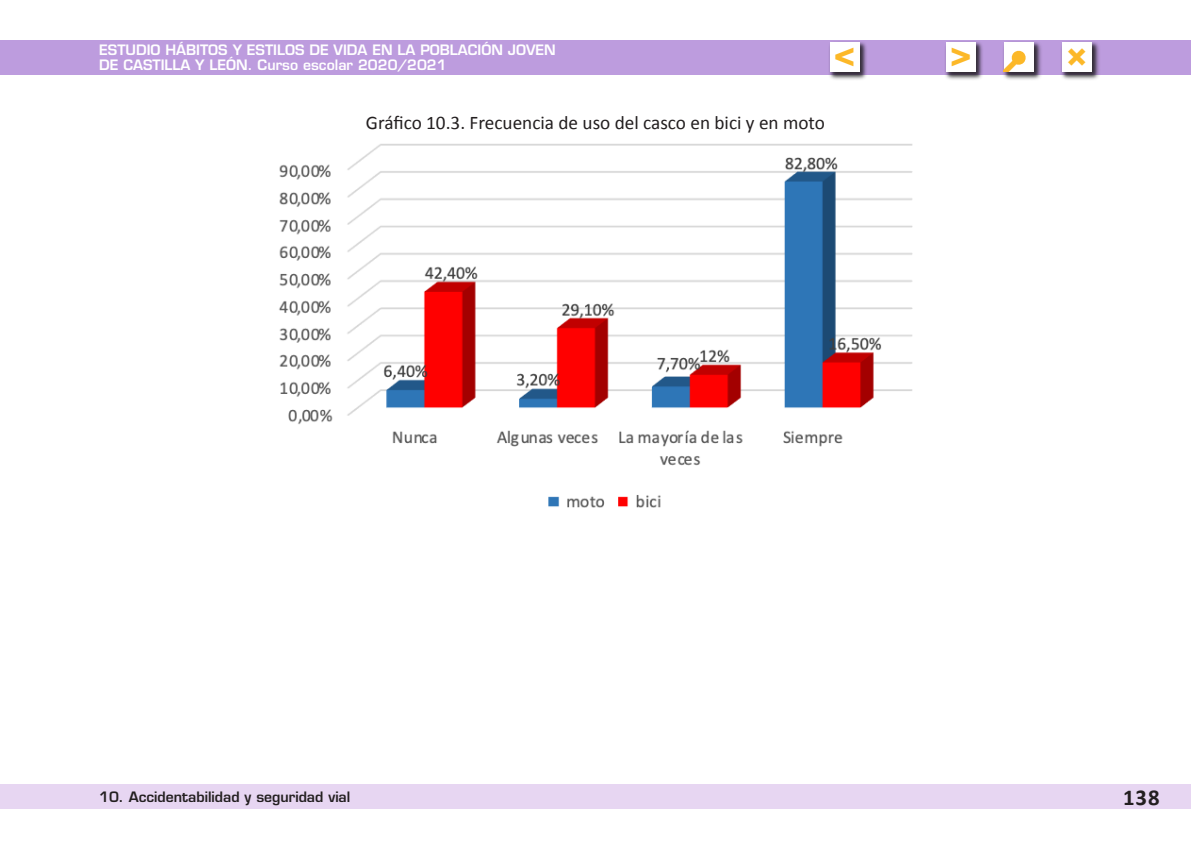
<style>
.page{position:relative;width:1191px;height:844px;background:#fff}
.page>*{position:absolute;margin:0;border:0;box-sizing:border-box;transform-origin:0 0}
.t1{font:35.7px "Eurostile LT Std Bold Ex 2";color:#fcb828}
.t2{font:700 22.75px "Calibri";color:#231f20}
.TituloGrafico{font:19.25px "Calibri";color:#231f20}
.t3{font:600 14px/15.4px "Eurostile LT Std";color:#fff}
.t4{font:600 14px "Eurostile LT Std";color:#231f20}
.s1{font-size:30.97px;color:#13bab3}
</style>
<div class="page">
<div style="left:0;top:784px;width:1191px;height:25px;background:#e7d6f2"></div>
<div style="left:0;top:40px;width:1191px;height:34px;background:#bd9cde"></div>
<div style="left:827px;top:40px;width:41px;height:41px;background:#231f20;opacity:.75"></div>
<div style="left:829px;top:42px;width:30px;height:30px;background:#fff"></div>
<div style="left:944px;top:40px;width:40px;height:41px;background:#231f20;opacity:.75"></div>
<div style="left:945px;top:42px;width:30px;height:30px;background:#fff"></div>
<div style="left:1060px;top:40px;width:40px;height:41px;background:#231f20;opacity:.75"></div>
<div style="left:1062px;top:42px;width:29px;height:30px;background:#fff"></div>
<div style="left:1002px;top:40px;width:40px;height:41px;background:#231f20;opacity:.75"></div>
<div style="left:1004px;top:42px;width:29px;height:30px;background:#fff"></div>
<img style="left:279px;top:144px;width:633px;height:363px">
<svg style="left:1002px;top:48px;width:26px;height:27px"></svg>
<p class="t3" style="left:99px;top:42px;width:458px">ESTUDIO HÁBITOS Y ESTILOS DE VIDA EN LA POBLACIÓN JOVEN<br>DE CASTILLA Y LEÓN. Curso escolar 2020/2021</p>
<h1 class="t1" style="left:834px;top:28px;width:23px">&lt;</h1>
<h1 class="t1" style="left:950px;top:28px;width:23px">&gt;</h1>
<h1 class="t1" style="left:1066px;top:28px;width:23px">×<span class="s1">i</span></h1>
<p class="TituloGrafico" style="left:366px;top:110px;width:460px">Gráfico 10.3. Frecuencia de uso del casco en bici y en moto</p>
<p class="t4" style="left:99px;top:788px;width:253px">10. Accidentabilidad y seguridad vial</p>
<h2 class="t2" style="left:1123px;top:783px;width:38px">138</h2>
</div>
